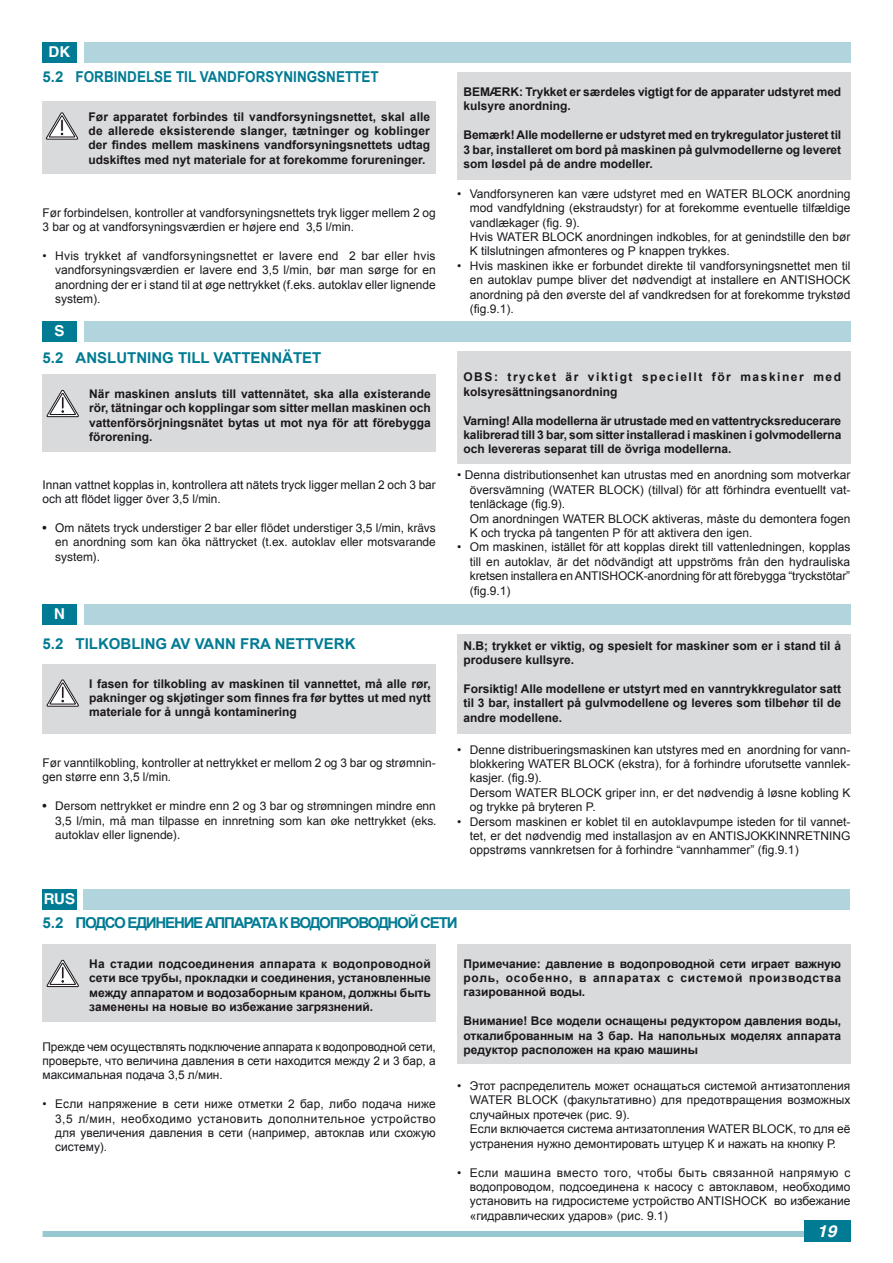
<style>
.page{position:relative;width:893px;height:1263px;background:#fff}
.page>*{position:absolute;margin:0;border:0;box-sizing:border-box;transform-origin:0 0}
.t1{font:italic 700 16.5px "Helvetica";color:#fff;scale:1.05 1}
.t2{font:700 15px "Arial";color:#007b93}
.t3{font:700 15px "Arial";letter-spacing:-.085em;color:#007b93}
.t4{font:700 15px "Helvetica";color:#fff}
.t5{font:12px/14.4px "Arial";color:#1a171c}
.t6{font:700 12px/14.4px "Arial";color:#1a171c;text-align:justify}
.t7{font:12px/14.4px "Helvetica";color:#1a171c;text-align:justify}
.t8{font:700 12px/14.4px "Arial";letter-spacing:.13em;color:#1a171c}
</style>
<div class="page">
<div style="left:43px;top:1231px;width:804px;height:6px;background:#97c7d1"></div>
<div style="left:804px;top:1220px;width:46px;height:22px;background:#007b93"></div>
<div style="left:84px;top:43px;width:766px;height:20px;background:#b2d5dd"></div>
<div style="left:43px;top:43px;width:34px;height:20px;background:#007b93"></div>
<div style="left:84px;top:321px;width:766px;height:20px;background:#b2d5dd"></div>
<div style="left:43px;top:321px;width:34px;height:20px;background:#007b93"></div>
<div style="left:84px;top:604px;width:766px;height:20px;background:#b2d5dd"></div>
<div style="left:43px;top:604px;width:34px;height:20px;background:#007b93"></div>
<div style="left:83px;top:889px;width:766px;height:20px;background:#b2d5dd"></div>
<div style="left:43px;top:889px;width:34px;height:20px;background:#007b93"></div>
<div style="left:457px;top:72px;width:393px;height:108px;background:#d9dadb"></div>
<div style="left:457px;top:351px;width:393px;height:113px;background:#d9dadb"></div>
<div style="left:457px;top:634px;width:393px;height:100px;background:#d9dadb"></div>
<div style="left:457px;top:944px;width:393px;height:120px;background:#d9dadb"></div>
<div style="left:43px;top:102px;width:393px;height:72px;background:#d9dadb"></div>
<div style="left:43px;top:374px;width:393px;height:78px;background:#d9dadb"></div>
<div style="left:43px;top:664px;width:393px;height:69px;background:#d9dadb"></div>
<div style="left:43px;top:944px;width:393px;height:78px;background:#d9dadb"></div>
<svg style="left:45px;top:112px;width:33px;height:28px"></svg>
<svg style="left:46px;top:390px;width:33px;height:28px"></svg>
<svg style="left:46px;top:679px;width:33px;height:28px"></svg>
<svg style="left:46px;top:960px;width:33px;height:27px"></svg>
<p class="t4" style="left:49px;top:43px;width:23px">DK</p>
<p class="t2" style="left:43px;top:67px;width:338px">5.2 FORBINDELSE TIL VANDFORSYNINGSNETTET</p>
<p class="t6" style="left:89px;top:109px;width:343px">Før apparatet forbindes til vandforsyningsnettet, skal alle de allerede eksisterende slanger, tætninger og koblinger der findes mellem maskinens vandforsyningsnettets udtag udskiftes med nyt materiale for at forekomme forureninger.</p>
<p class="t5" style="left:43px;top:205px;width:395px">Før forbindelsen, kontroller at vandforsyningsnettets tryk ligger mellem 2 og<br>3 bar og at vandforsyningsværdien er højere end 3,5 l/min.</p>
<p class="t5" style="left:55px;top:248px;width:382px;text-align:justify;text-indent:-13px">• Hvis trykket af vandforsyningsnettet er lavere end 2 bar eller hvis vandforsyningsværdien er lavere end 3,5 l/min, bør man sørge for en anordning der er i stand til at øge nettrykket (f.eks. autoklav eller lignende system).</p>
<p class="t4" style="left:54px;top:322px;width:12px">S</p>
<p class="t2" style="left:43px;top:348px;width:280px">5.2 ANSLUTNING TILL VATTENNÄTET</p>
<p class="t6" style="left:89px;top:387px;width:343px">När maskinen ansluts till vattennätet, ska alla existerande rör, tätningar och kopplingar som sitter mellan maskinen och vattenförsörjningsnätet bytas ut mot nya för att förebygga förorening.</p>
<p class="t5" style="left:43px;top:478px;width:395px">Innan vattnet kopplas in, kontrollera att nätets tryck ligger mellan 2 och 3 bar och att flödet ligger över 3,5 l/min.</p>
<p class="t7" style="left:55px;top:521px;width:382px;text-indent:-13px">• Om nätets tryck understiger 2 bar eller flödet understiger 3,5 l/min, krävs en anordning som kan öka nättrycket (t.ex. autoklav eller motsvarande system).</p>
<p class="t4" style="left:54px;top:605px;width:12px">N</p>
<p class="t2" style="left:43px;top:634px;width:314px">5.2 TILKOBLING AV VANN FRA NETTVERK</p>
<p class="t6" style="left:89px;top:676px;width:343px">I fasen for tilkobling av maskinen til vannettet, må alle rør, pakninger og skjøtinger som finnes fra før byttes ut med nytt materiale for å unngå kontaminering</p>
<p class="t5" style="left:43px;top:756px;width:395px">Før vanntilkobling, kontroller at nettrykket er mellom 2 og 3 bar og strømnin&shy;gen større enn 3,5 l/min.</p>
<p class="t7" style="left:55px;top:799px;width:383px;text-indent:-13px">• Dersom nettrykket er mindre enn 2 og 3 bar og strømningen mindre enn 3,5 l/min, må man tilpasse en innretning som kan øke nettrykket (eks. autoklav eller lignende).</p>
<p class="t4" style="left:44px;top:890px;width:33px">RUS</p>
<p class="t6" style="left:463px;top:85px;width:379px">BEMÆRK: Trykket er særdeles vigtigt for de apparater udstyret med kulsyre anordning.</p>
<p class="t6" style="left:463px;top:128px;width:379px">Bemærk! Alle modellerne er udstyret med en trykregulator justeret til 3 bar, installeret om bord på maskinen på gulvmodellerne og leveret som løsdel på de andre modeller.</p>
<p class="t5" style="left:470px;top:187px;width:382px;text-indent:-13px">• Vandforsyneren kan være udstyret med en WATER BLOCK anordning mod vandfyldning (ekstraudstyr) for at forekomme eventuelle tilfældige vandlækager (fig. 9).<br>Hvis WATER BLOCK anordningen indkobles, for at genindstille den bør K tilslutningen afmonteres og P knappen trykkes.</p>
<p class="t5" style="left:470px;top:259px;width:382px;text-align:justify;text-indent:-13px">• Hvis maskinen ikke er forbundet direkte til vandforsyningsnettet men til en autoklav pumpe bliver det nødvendigt at installere en ANTISHOCK anordning på den øverste del af vandkredsen for at forekomme trykstød (fig.9.1).</p>
<p class="t8" style="left:463px;top:370px;width:379px">OBS: trycket är viktigt speciellt för maskiner med kolsyresättningsanordning</p>
<p class="t6" style="left:463px;top:414px;width:379px">Varning! Alla modellerna är utrustade med en vattentrycksreducerare kalibrerad till 3 bar, som sitter installerad i maskinen i golvmodellerna och levereras separat till de övriga modellerna.</p>
<p class="t5" style="left:470px;top:468px;width:382px;text-indent:-13px">• Denna distributionsenhet kan utrustas med en anordning som motverkar översvämning (WATER BLOCK) (tillval) för att förhindra eventuellt vat&shy;tenläckage (fig.9).<br>Om anordningen WATER BLOCK aktiveras, måste du demontera fogen K och trycka på tangenten P för att aktivera den igen.</p>
<p class="t5" style="left:470px;top:540px;width:382px;text-align:justify;text-indent:-13px">• Om maskinen, istället för att kopplas direkt till vattenledningen, kopplas till en autoklav, är det nödvändigt att uppströms från den hydrauliska kretsen installera en ANTISHOCK-anordning för att förebygga “tryckstötar” (fig.9.1)</p>
<p class="t6" style="left:463px;top:639px;width:379px">N.B; trykket er viktig, og spesielt for maskiner som er i stand til å produsere kullsyre.</p>
<p class="t6" style="left:463px;top:682px;width:379px">Forsiktig! Alle modellene er utstyrt med en vanntrykkregulator satt til 3 bar, installert på gulvmodellene og leveres som tilbehør til de andre modellene.</p>
<p class="t5" style="left:470px;top:742px;width:382px;text-indent:-13px">• Denne distribueringsmaskinen kan utstyres med en anordning for vann&shy;blokkering WATER BLOCK (ekstra), for å forhindre uforutsette vannlek&shy;kasjer. (fig.9).<br>Dersom WATER BLOCK griper inn, er det nødvendig å løsne kobling K og trykke på bryteren P.</p>
<p class="t5" style="left:470px;top:814px;width:382px;text-align:justify;text-indent:-13px">• Dersom maskinen er koblet til en autoklavpumpe isteden for til vannet&shy;tet, er det nødvendig med installasjon av en ANTISJOKKINNRETNING oppstrøms vannkretsen for å forhindre “vannhammer” (fig.9.1)</p>
<p class="t3" style="left:43px;top:913px;width:417px">5.2 ПОДСО ЕДИНЕНИЕ АППАРАТА К ВОДОПРОВОДНОЙ СЕТИ</p>
<p class="t6" style="left:89px;top:957px;width:343px">На стадии подсоединения аппарата к водопроводной сети все трубы, прокладки и соединения, установленные между аппаратом и водозаборным краном, должны быть заменены на новые во избежание загрязнений.</p>
<p class="t5" style="left:43px;top:1039px;width:395px;text-align:justify">Прежде чем осуществлять подключение аппарата к водопроводной сети, проверьте, что величина давления в сети находится между 2 и 3 бар, а максимальная подача 3,5 л/мин.</p>
<p class="t5" style="left:55px;top:1097px;width:382px;text-align:justify;text-indent:-13px">• Если напряжение в сети ниже отметки 2 бар, либо подача ниже 3,5 л/мин, необходимо установить дополнительное устройство для увеличения давления в сети (например, автоклав или схожую систему).</p>
<p class="t6" style="left:463px;top:956px;width:379px">Примечание: давление в водопроводной сети играет важную роль, особенно, в аппаратах с системой производства газированной воды.</p>
<p class="t6" style="left:463px;top:1014px;width:379px">Внимание! Все модели оснащены редуктором давления воды, откалиброванным на 3 бар. На напольных моделях аппарата редуктор расположен на краю машины</p>
<p class="t5" style="left:470px;top:1079px;width:382px;text-indent:-13px">• Этот распределитель может оснащаться системой антизатопления WATER BLOCK (факультативно) для предотвращения возможных случайных протечек (рис. 9).<br>Если включается система антизатопления WATER BLOCK, то для её устранения нужно демонтировать штуцер К и нажать на кнопку Р.</p>
<p class="t5" style="left:470px;top:1165px;width:382px;text-align:justify;text-indent:-13px">• Если машина вместо того, чтобы быть связанной напрямую с водопроводом, подсоединена к насосу с автоклавом, необходимо установить на гидросистеме устройство ANTISHOCK во избежание «гидравлических ударов» (рис. 9.1)</p>
<h1 class="t1" style="left:817px;top:1221px;width:20px">19</h1>
</div>
